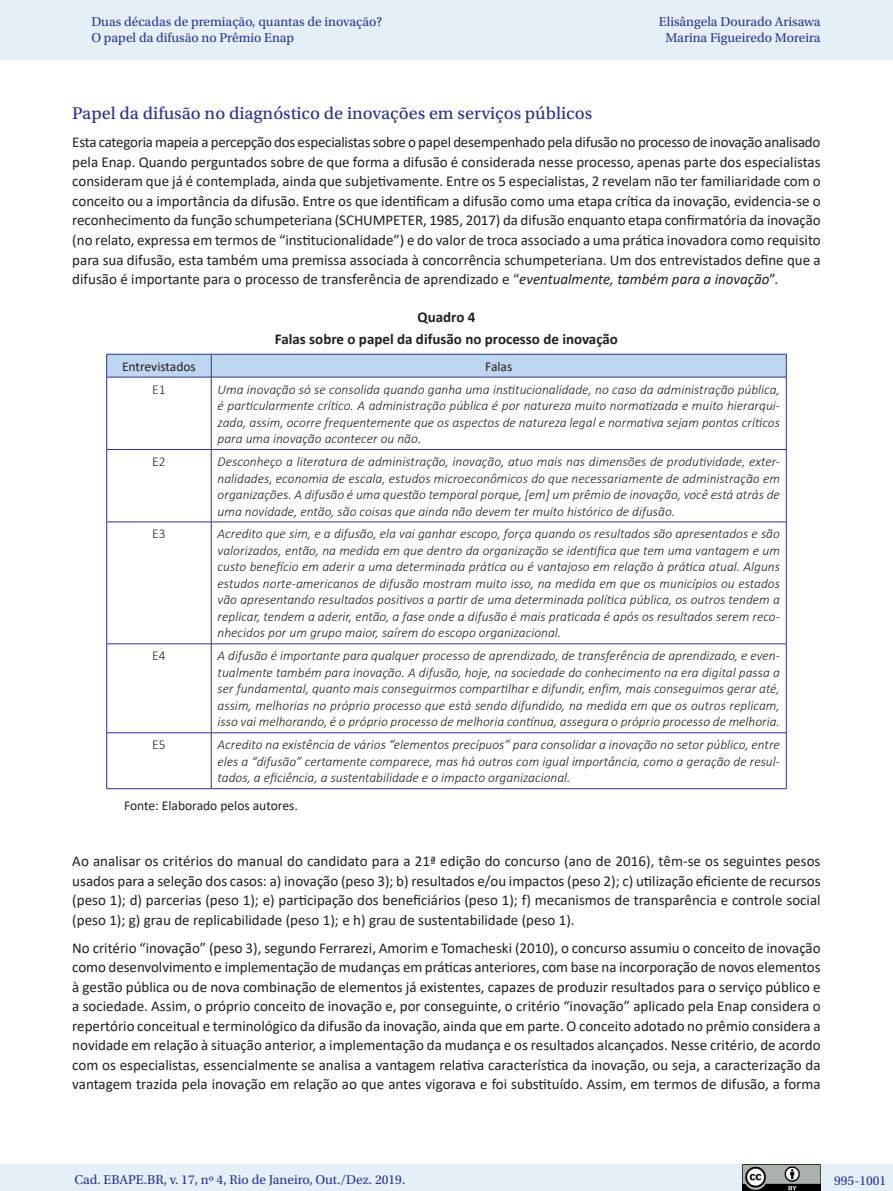
<style>
.page{position:relative;width:893px;height:1191px;background:#fff}
.page>*{position:absolute;margin:0;border:0;box-sizing:border-box;transform-origin:0 0}
._07_2_sub2{font:18px "Utopia Std Capt";color:#2b3393}
._06_0_texto{font:15px/19.5px "Calibri";color:#231f20;text-align:justify}
._08_2_tabela_titulo{font:700 15px "Calibri";color:#231f20}
._08_2_tabela_texto_1{font:italic 300 13.5px/16.5px "Calibri";color:#231f20;text-align:justify}
.t1{font:13.5px/16.5px "Utopia Std";color:#2b3393}
._08_2_tabela_fonte{font:13.5px "Calibri";color:#231f20}
._08_2_tabela_gargant{font:13.5px "Calibri";color:#231f20}
._08_2_tabela_texto_1-2{font:300 13.5px "Calibri";color:#231f20}
.s1{font-style:italic}
</style>
<div class="page">
<div style="left:0;top:0;width:893px;height:60px;background:#e4eff8"></div>
<div style="left:0;top:1164px;width:893px;height:27px;background:#e4eff8"></div>
<img style="left:743px;top:1164px;width:78px;height:27px">
<svg style="left:106px;top:354px;width:681px;height:23px;background:#b6cee9"></svg>
<hr style="left:106px;top:377px;width:105px;height:1px;background:#2b3393">
<hr style="left:106px;top:377px;width:1px;height:72px;background:#2b3393">
<hr style="left:211px;top:377px;width:575px;height:1px;background:#2b3393">
<hr style="left:211px;top:377px;width:1px;height:72px;background:#2b3393">
<hr style="left:786px;top:377px;width:1px;height:72px;background:#2b3393">
<hr style="left:106px;top:449px;width:105px;height:1px;background:#2b3393">
<hr style="left:106px;top:450px;width:1px;height:72px;background:#2b3393">
<hr style="left:211px;top:449px;width:575px;height:1px;background:#2b3393">
<hr style="left:211px;top:450px;width:1px;height:72px;background:#2b3393">
<hr style="left:786px;top:450px;width:1px;height:72px;background:#2b3393">
<hr style="left:106px;top:521px;width:105px;height:1px;background:#2b3393">
<hr style="left:106px;top:522px;width:1px;height:121px;background:#2b3393">
<hr style="left:211px;top:521px;width:575px;height:1px;background:#2b3393">
<hr style="left:211px;top:522px;width:1px;height:121px;background:#2b3393">
<hr style="left:786px;top:522px;width:1px;height:121px;background:#2b3393">
<hr style="left:106px;top:643px;width:105px;height:1px;background:#2b3393">
<hr style="left:106px;top:644px;width:1px;height:88px;background:#2b3393">
<hr style="left:211px;top:643px;width:575px;height:1px;background:#2b3393">
<hr style="left:211px;top:644px;width:1px;height:88px;background:#2b3393">
<hr style="left:786px;top:644px;width:1px;height:88px;background:#2b3393">
<hr style="left:106px;top:732px;width:105px;height:1px;background:#2b3393">
<hr style="left:106px;top:733px;width:1px;height:55px;background:#2b3393">
<hr style="left:211px;top:732px;width:575px;height:1px;background:#2b3393">
<hr style="left:211px;top:733px;width:1px;height:55px;background:#2b3393">
<hr style="left:786px;top:733px;width:1px;height:55px;background:#2b3393">
<hr style="left:106px;top:788px;width:105px;height:1px;background:#2b3393">
<hr style="left:211px;top:788px;width:575px;height:1px;background:#2b3393">
<p class="t1" style="left:91px;top:13px;width:292px">Duas décadas de premiação, quantas de inovação?<br>O papel da difusão no Prêmio Enap</p>
<p class="t1" style="left:659px;top:13px;width:163px;text-align:center">Elisângela Dourado Arisawa<br>Marina Figueiredo Moreira</p>
<p class="_07_2_sub2" style="left:72px;top:104px;width:521px">Papel da difusão no diagnóstico de inovações em serviços públicos</p>
<p class="_06_0_texto" style="left:72px;top:132px;width:750px">Esta categoria mapeia a percepção dos especialistas sobre o papel desempenhado pela difusão no processo de inovação analisado pela Enap. Quando perguntados sobre de que forma a difusão é considerada nesse processo, apenas parte dos especialistas consideram que já é contemplada, ainda que subjetivamente. Entre os 5 especialistas, 2 revelam não ter familiaridade com o conceito ou a importância da difusão. Entre os que identificam a difusão como uma etapa crítica da inovação, evidencia-se o reconhecimento da função schumpeteriana (SCHUMPETER, 1985, 2017) da difusão enquanto etapa confirmatória da inovação (no relato, expressa em termos de “institucionalidade”) e do valor de troca associado a uma prática inovadora como requisito para sua difusão, esta também uma premissa associada à concorrência schumpeteriana. Um dos entrevistados define que a difusão é importante para o processo de transferência de aprendizado e “<span class="s1">eventualmente, também para a inovação</span>”.</p>
<p class="_08_2_tabela_titulo" style="left:417px;top:306px;width:60px">Quadro 4</p>
<p class="_08_2_tabela_titulo" style="left:275px;top:328px;width:345px">Falas sobre o papel da difusão no processo de inovação</p>
<p class="_08_2_tabela_gargant" style="left:122px;top:357px;width:75px">Entrevistados</p>
<p class="_08_2_tabela_gargant" style="left:485px;top:357px;width:29px">Falas</p>
<p class="_08_2_tabela_texto_1-2" style="left:152px;top:381px;width:15px">E1</p>
<p class="_08_2_tabela_texto_1" style="left:218px;top:381px;width:564px">Uma inovação só se consolida quando ganha uma institucionalidade, no caso da administração pública, é particularmente crítico. A administração pública é por natureza muito normatizada e muito hierarqui&shy;zada, assim, ocorre frequentemente que os aspectos de natureza legal e normativa sejam pontos críticos para uma inovação acontecer ou não.</p>
<p class="_08_2_tabela_texto_1-2" style="left:152px;top:453px;width:15px">E2</p>
<p class="_08_2_tabela_texto_1" style="left:218px;top:453px;width:564px">Desconheço a literatura de administração, inovação, atuo mais nas dimensões de produtividade, exter&shy;nalidades, economia de escala, estudos microeconômicos do que necessariamente de administração em organizações. A difusão é uma questão temporal porque, [em] um prêmio de inovação, você está atrás de uma novidade, então, são coisas que ainda não devem ter muito histórico de difusão.</p>
<p class="_08_2_tabela_texto_1-2" style="left:152px;top:525px;width:15px">E3</p>
<p class="_08_2_tabela_texto_1" style="left:218px;top:525px;width:564px">Acredito que sim, e a difusão, ela vai ganhar escopo, força quando os resultados são apresentados e são valorizados, então, na medida em que dentro da organização se identifica que tem uma vantagem e um custo benefício em aderir a uma determinada prática ou é vantajoso em relação à prática atual. Alguns estudos norte-americanos de difusão mostram muito isso, na medida em que os municípios ou estados vão apresentando resultados positivos a partir de uma determinada política pública, os outros tendem a replicar, tendem a aderir, então, a fase onde a difusão é mais praticada é após os resultados serem reco&shy;nhecidos por um grupo maior, saírem do escopo organizacional.</p>
<p class="_08_2_tabela_texto_1-2" style="left:152px;top:647px;width:15px">E4</p>
<p class="_08_2_tabela_texto_1" style="left:218px;top:647px;width:564px">A difusão é importante para qualquer processo de aprendizado, de transferência de aprendizado, e even&shy;tualmente também para inovação. A difusão, hoje, na sociedade do conhecimento na era digital passa a ser fundamental, quanto mais conseguirmos compartilhar e difundir, enfim, mais conseguimos gerar até, assim, melhorias no próprio processo que está sendo difundido, na medida em que os outros replicam, isso vai melhorando, é o próprio processo de melhoria contínua, assegura o próprio processo de melhoria.</p>
<p class="_08_2_tabela_texto_1-2" style="left:152px;top:736px;width:15px">E5</p>
<p class="_08_2_tabela_texto_1" style="left:218px;top:736px;width:564px">Acredito na existência de vários “elementos precípuos” para consolidar a inovação no setor público, entre eles a “difusão” certamente comparece, mas há outros com igual importância, como a geração de resul&shy;tados, a eficiência, a sustentabilidade e o impacto organizacional.</p>
<p class="_08_2_tabela_fonte" style="left:124px;top:796px;width:175px">Fonte: Elaborado pelos autores.</p>
<p class="_06_0_texto" style="left:72px;top:851px;width:750px">Ao analisar os critérios do manual do candidato para a 21ª edição do concurso (ano de 2016), têm-se os seguintes pesos usados para a seleção dos casos: a) inovação (peso 3); b) resultados e/ou impactos (peso 2); c) utilização eficiente de recursos (peso 1); d) parcerias (peso 1); e) participação dos beneficiários (peso 1); f) mecanismos de transparência e controle social (peso 1); g) grau de replicabilidade (peso 1); e h) grau de sustentabilidade (peso 1).</p>
<p class="_06_0_texto" style="left:72px;top:937px;width:750px">No critério “inovação” (peso 3), segundo Ferrarezi, Amorim e Tomacheski (2010), o concurso assumiu o conceito de inovação como desenvolvimento e implementação de mudanças em práticas anteriores, com base na incorporação de novos elementos à gestão pública ou de nova combinação de elementos já existentes, capazes de produzir resultados para o serviço público e a sociedade. Assim, o próprio conceito de inovação e, por conseguinte, o critério “inovação” aplicado pela Enap considera o repertório conceitual e terminológico da difusão da inovação, ainda que em parte. O conceito adotado no prêmio considera a novidade em relação à situação anterior, a implementação da mudança e os resultados alcançados. Nesse critério, de acordo com os especialistas, essencialmente se analisa a vantagem relativa característica da inovação, ou seja, a caracterização da vantagem trazida pela inovação em relação ao que antes vigorava e foi substituído. Assim, em termos de difusão, a forma</p>
<p class="t1" style="left:74px;top:1171px;width:333px">Cad. EBAPE.BR, v. 17, nº 4, Rio de Janeiro, Out./Dez. 2019.</p>
<p class="t1" style="left:834px;top:1172px;width:54px">995-1001</p>
</div>
